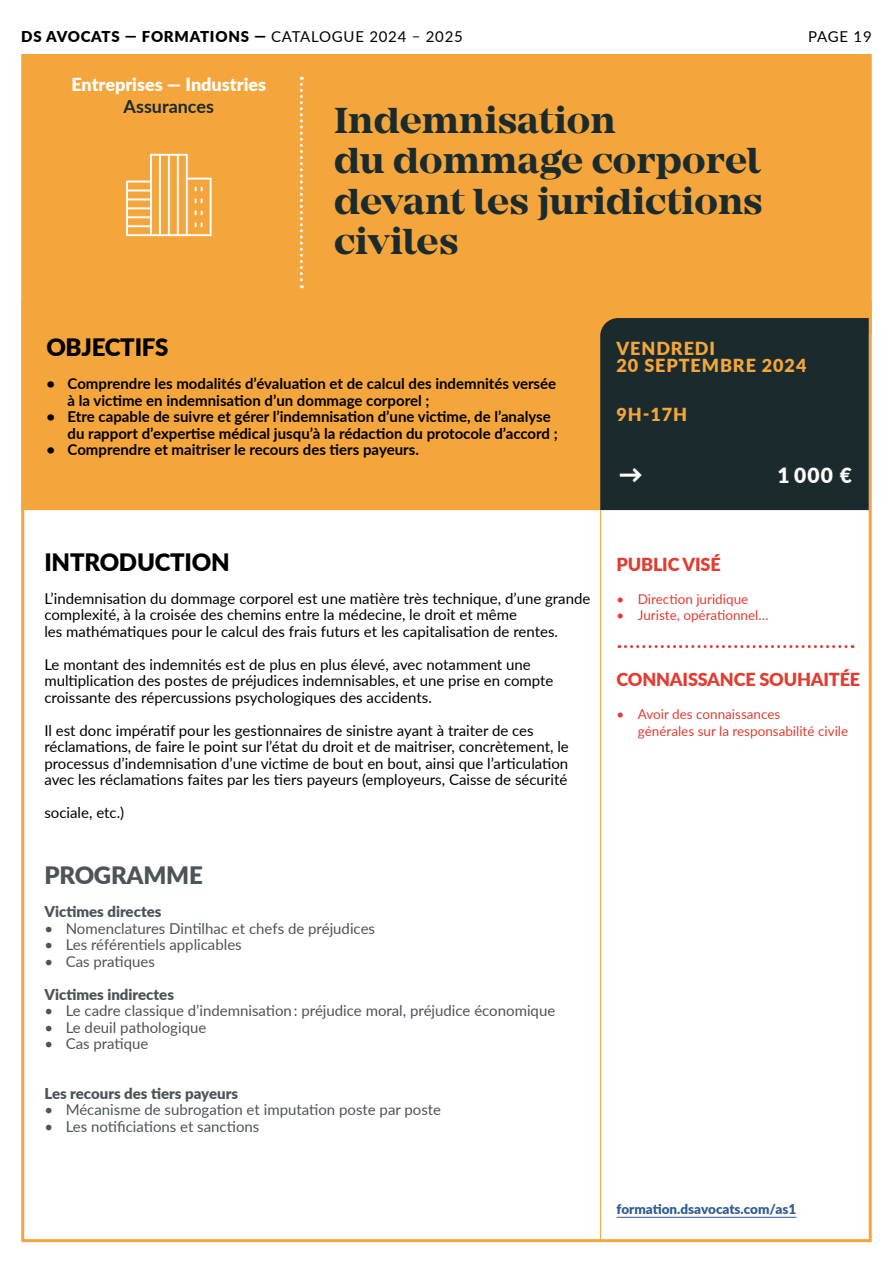
<style>
.page{position:relative;width:893px;height:1263px;background:#fff}
.page>*{position:absolute;margin:0;border:0;box-sizing:border-box;transform-origin:0 0}
.t1{font:700 37.5px/40.5px "Mirador";color:#1b2b2d}
.t2{font:900 24px "Lato";letter-spacing:-.01em;color:#000}
.t3{font:900 24px "Lato";letter-spacing:-.01em;color:#4d5458}
.t4{font:900 24px "Lato";color:#fff}
.t5{font:900 21px "Lato";color:#fff}
.t6{font:900 18px "Lato";letter-spacing:-.01em;color:#e13d31}
.t7{font:900 18px/16.5px "Lato";letter-spacing:.05em;color:#f4a53b}
.t8{font:900 18px "Lato";color:#fff}
.t9{font:700 18px "Lato";color:#1b2b2d}
.t10{font:15px/16.5px "Lato";color:#000}
.t11{font:700 15px/16.5px "Lato";color:#000}
.t12{font:15px "Lato";color:#4d5458}
.t13{font:900 15px "Lato";color:#4d5458}
.t14{font:900 15px "Lato";letter-spacing:.05em;color:#000}
.t15{font:13.5px/16.5px "Lato";color:#e13d31}
.t16{font:900 13.5px "Lato";color:#325d95}
.s1{font-weight:400}
</style>
<div class="page">
<div style="left:21px;top:54px;width:851px;height:456px;background:#f4a53b"></div>
<hr style="left:600px;top:510px;width:1px;height:729px;background:#f4a53b">
<svg style="left:619px;top:645px;width:227px;height:3px"></svg>
<div style="left:600px;top:318px;width:269px;height:192px;background:#1b2b2d"></div>
<svg style="left:300px;top:77px;width:3px;height:211px"></svg>
<hr style="left:617px;top:1217px;width:179px;height:1px;background:#325d95">
<svg style="left:125px;top:152px;width:88px;height:85px;background:#f6b864"></svg>
<p class="t14" style="left:21px;top:26px;width:443px">DS AVOCATS — FORMATIONS — <span class="s1">CATALOGUE 2024 – 2025</span></p>
<p class="t8" style="left:71px;top:71px;width:196px">Entreprises — Industries</p>
<p class="t9" style="left:124px;top:93px;width:92px">Assurances</p>
<h1 class="t1" style="left:334px;top:101px;width:430px">Indemnisation<br>du dommage corporel devant les juridictions civiles</h1>
<p class="t10" style="left:808px;top:28px;width:65px">PAGE 19</p>
<h2 class="t2" style="left:46px;top:329px;width:124px">OBJECTIFS</h2>
<p class="t11" style="left:68px;top:375px;width:490px;text-indent:-21px">• Comprendre les modalités d’évaluation et de calcul des indemnités versée à la victime en indemnisation d’un dommage corporel ;</p>
<p class="t11" style="left:68px;top:408px;width:492px;text-indent:-21px">• Etre capable de suivre et gérer l’indemnisation d’une victime, de l’analyse du rapport d’expertise médical jusqu’à la rédaction du protocole d’accord ;</p>
<p class="t11" style="left:46px;top:441px;width:374px">• Comprendre et maitriser le recours des tiers payeurs.</p>
<p class="t7" style="left:617px;top:340px;width:191px">VENDREDI<br>20 SEPTEMBRE 2024</p>
<p class="t7" style="left:617px;top:406px;width:72px">9H-17H</p>
<h2 class="t4" style="left:619px;top:456px;width:25px">→</h2>
<h3 class="t5" style="left:777px;top:460px;width:76px">1 000 €</h3>
<h2 class="t2" style="left:44px;top:544px;width:187px">INTRODUCTION</h2>
<p class="t10" style="left:44px;top:589px;width:547px">L’indemnisation du dommage corporel est une matière très technique, d’une grande complexité, à la croisée des chemins entre la médecine, le droit et même<br>les mathématiques pour le calcul des frais futurs et les capitalisation de rentes.</p>
<p class="t10" style="left:44px;top:655px;width:511px">Le montant des indemnités est de plus en plus élevé, avec notamment une multiplication des postes de préjudices indemnisables, et une prise en compte croissante des répercussions psychologiques des accidents.</p>
<p class="t10" style="left:44px;top:721px;width:526px">Il est donc impératif pour les gestionnaires de sinistre ayant à traiter de ces réclamations, de faire le point sur l’état du droit et de maitriser, concrètement, le processus d’indemnisation d’une victime de bout en bout, ainsi que l’articulation avec les réclamations faites par les tiers payeurs (employeurs, Caisse de sécurité</p>
<p class="t10" style="left:44px;top:804px;width:81px">sociale, etc.)</p>
<h2 class="t3" style="left:44px;top:857px;width:160px">PROGRAMME</h2>
<p class="t13" style="left:44px;top:900px;width:119px">Victimes directes</p>
<p class="t12" style="left:44px;top:917px;width:332px">• Nomenclatures Dintilhac et chefs de préjudices</p>
<p class="t12" style="left:44px;top:934px;width:199px">• Les référentiels applicables</p>
<p class="t12" style="left:44px;top:950px;width:112px">• Cas pratiques</p>
<p class="t13" style="left:44px;top:983px;width:131px">Victimes indirectes</p>
<p class="t12" style="left:44px;top:1000px;width:512px">• Le cadre classique d’indemnisation : préjudice moral, préjudice économique</p>
<p class="t12" style="left:44px;top:1016px;width:163px">• Le deuil pathologique</p>
<p class="t12" style="left:44px;top:1033px;width:106px">• Cas pratique</p>
<p class="t13" style="left:44px;top:1082px;width:195px">Les recours des tiers payeurs</p>
<p class="t12" style="left:44px;top:1099px;width:398px">• Mécanisme de subrogation et imputation poste par poste</p>
<p class="t12" style="left:44px;top:1115px;width:216px">• Les notificiations et sanctions</p>
<p class="t6" style="left:617px;top:550px;width:106px">PUBLIC VISÉ</p>
<p class="t15" style="left:617px;top:590px;width:133px">• Direction juridique</p>
<p class="t15" style="left:617px;top:606px;width:154px">• Juriste, opérationnel…</p>
<p class="t6" style="left:617px;top:666px;width:245px">CONNAISSANCE SOUHAITÉE</p>
<p class="t15" style="left:638px;top:705px;width:212px;text-indent:-21px">• Avoir des connaissances<br>générales sur la responsabilité civile</p>
<p class="t16" style="left:617px;top:1199px;width:181px">formation.dsavocats.com/as1</p>
</div>
